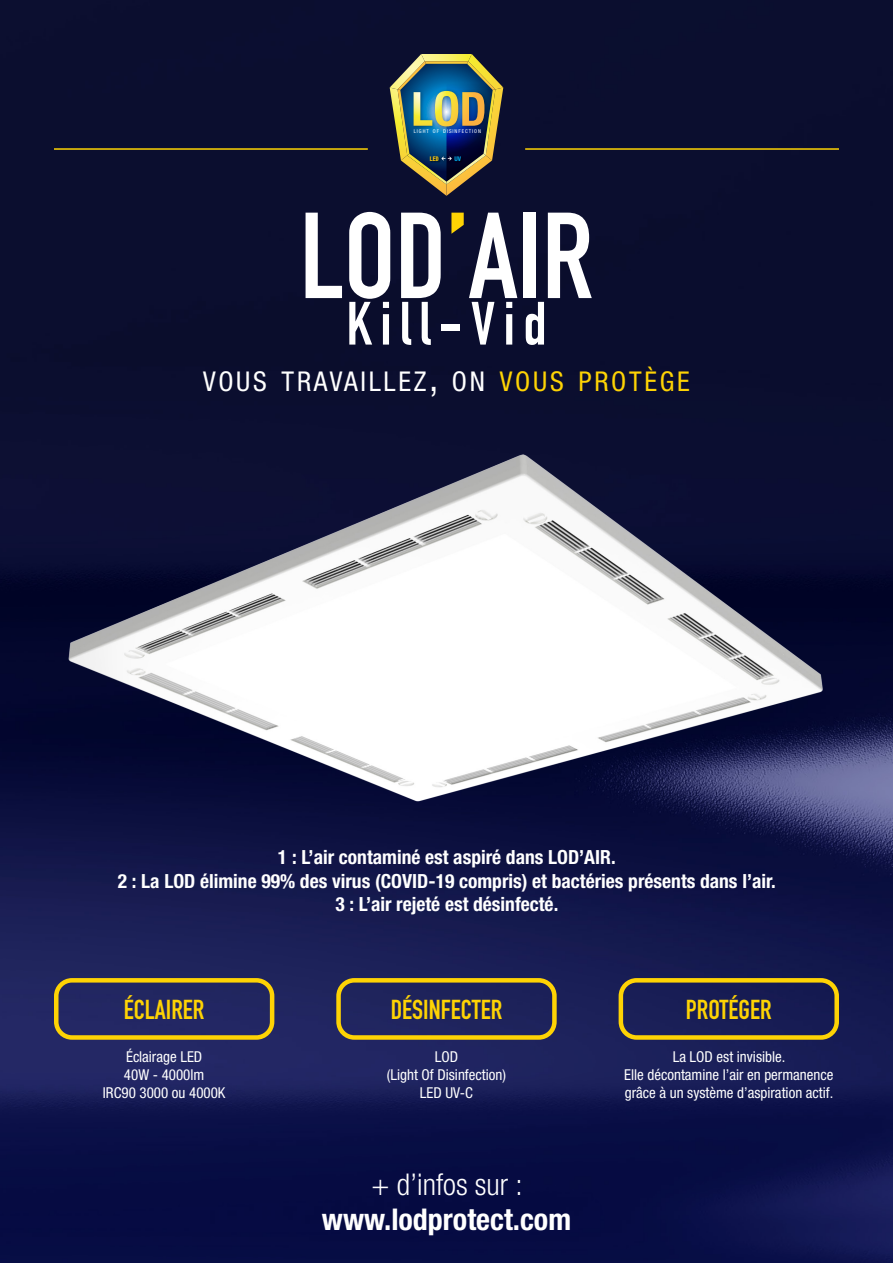
<style>
.page{position:relative;width:893px;height:1263px;background:#fff}
.page>*{position:absolute;margin:0;border:0;box-sizing:border-box;transform-origin:0 0}
.t1{font:700 120px "DIN Condensed";color:#fff}
.t2{font:700 60px "DIN Condensed";letter-spacing:.14em;color:#fff}
.t3{font:700 condensed 30px "Helvetica Neue LT Std";color:#fff}
.t4{font:300 condensed 30px "Helvetica Neue LT Std";color:#fff}
.t5{font:condensed 27.3px "Helvetica Neue LT Std";letter-spacing:.1em;color:#fff}
.t6{font:700 27px "DIN Condensed";color:#fed304}
.t7{font:700 condensed 19.5px/23.4px "Helvetica Neue LT Std";color:#fff;text-align:center}
.t8{font:condensed 15px/18px "Helvetica Neue LT Std";color:#fff;text-align:center}
.t9{font:700 condensed 6.45px "Helvetica Neue LT Std";color:#feca0a}
.t10{font:700 condensed 6.45px "Helvetica Neue LT Std";color:#00aeef}
.t11{font:condensed 5.25px "Helvetica Neue LT Std";letter-spacing:.18em;color:#fff}
.s1{color:#fed304}
.s2{font-size:39px}
</style>
<div class="page">
<img style="left:0;top:0;width:893px;height:1263px">
<img style="left:390px;top:54px;width:113px;height:142px">
<hr style="left:54px;top:148px;width:314px;height:2px;background:#fed304">
<hr style="left:525px;top:148px;width:314px;height:2px;background:#fed304">
<div style="left:54px;top:978px;width:220px;height:62px;border:4px solid #fed304;border-radius:16px"></div>
<div style="left:336px;top:978px;width:221px;height:62px;border:4px solid #fed304;border-radius:16px"></div>
<div style="left:619px;top:978px;width:220px;height:62px;border:4px solid #fed304;border-radius:16px"></div>
<img style="left:54px;top:417px;width:785px;height:429px">
<p class="t11" style="left:414px;top:128px;width:69px">LIGHT OF DISINFECTION</p>
<p class="t9" style="left:430px;top:155px;width:11px">LED</p>
<p class="t10" style="left:454px;top:155px;width:8px">UV</p>
<h1 class="t1" style="left:300px;top:175px;width:295px">LOD<span class="s1">’</span>AIR</h1>
<h2 class="t2" style="left:346px;top:283px;width:202px">Kill-Vid</h2>
<h3 class="t5" style="left:203px;top:366px;width:488px">VOUS TRAVAILLEZ<span class="s2">,</span> ON <span class="s1">VOUS PROTÈGE</span></h3>
<h3 class="t7" style="left:118px;top:845px;width:659px">1 : L’air contaminé est aspiré dans LOD’AIR.<br>2 : La LOD élimine 99% des virus (COVID-19 compris) et bactéries présents dans l’air.<br>3 : L’air rejeté est désinfecté.</h3>
<h3 class="t6" style="left:124px;top:991px;width:82px">ÉCLAIRER</h3>
<h3 class="t6" style="left:391px;top:991px;width:113px">DÉSINFECTER</h3>
<h3 class="t6" style="left:686px;top:991px;width:87px">PROTÉGER</h3>
<p class="t8" style="left:103px;top:1047px;width:124px">Éclairage LED<br>40W - 4000lm<br>IRC90 3000 ou 4000K</p>
<p class="t8" style="left:387px;top:1047px;width:121px">LOD<br>(Light Of Disinfection)<br>LED UV-C</p>
<p class="t8" style="left:624px;top:1047px;width:211px">La LOD est invisible.<br>Elle décontamine l’air en permanence grâce à un système d’aspiration actif.</p>
<h3 class="t4" style="left:371px;top:1167px;width:153px">+ d’infos sur :</h3>
<h3 class="t3" style="left:322px;top:1201px;width:251px">www.lodprotect.com</h3>
</div>
